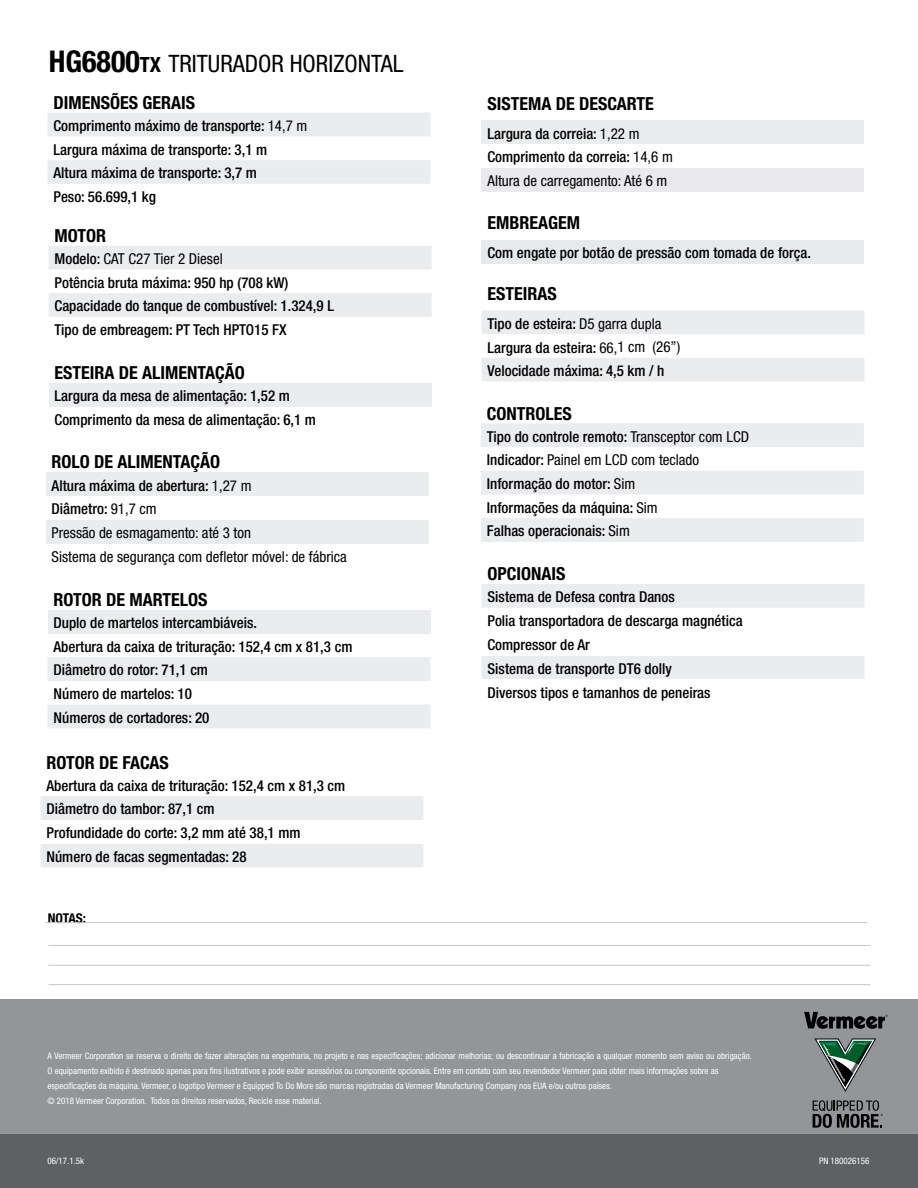
<style>
.page{position:relative;width:918px;height:1188px;background:#fff}
.page>*{position:absolute;margin:0;border:0;box-sizing:border-box;transform-origin:0 0}
.t1{font:condensed 24px "Helvetica Neue";color:#000}
.t2{font:700 condensed 18px "Helvetica Neue";color:#000}
.t3{font:500 condensed 15px/23.7px "Helvetica Neue";color:#000}
.t4{font:condensed 15px/23.7px "Helvetica Neue";color:#000}
.t5{font:700 condensed 13.5px "Helvetica Neue LT Std";letter-spacing:-.01em;color:#000}
.t6{font:condensed 9px/15px "Helvetica Neue LT Std";color:#fff}
.t7{font:condensed 9px "Helvetica Neue";color:#fff}
.s1{font-weight:700;font-size:30px}
.s2{font-weight:700;font-size:21px}
.s3{font-weight:400}
.s4{font-weight:500}
</style>
<div class="page">
<svg style="left:48px;top:113px;width:382px;height:71px"></svg>
<svg style="left:49px;top:246px;width:383px;height:71px"></svg>
<div style="left:482px;top:120px;width:382px;height:24px;background:#ebeced"></div>
<div style="left:482px;top:168px;width:382px;height:23px;background:#eaeaec"></div>
<svg style="left:482px;top:310px;width:382px;height:71px"></svg>
<div style="left:48px;top:610px;width:382px;height:23px;background:#eaeced"></div>
<svg style="left:48px;top:657px;width:382px;height:71px"></svg>
<div style="left:0;top:999px;width:918px;height:151px;background:#939598"></div>
<div style="left:0;top:1134px;width:918px;height:54px;background:#5f6062"></div>
<div style="left:49px;top:383px;width:383px;height:24px;background:#ebeced"></div>
<svg style="left:481px;top:423px;width:383px;height:119px;fill:#ebeced"></svg>
<svg style="left:482px;top:584px;width:382px;height:95px"></svg>
<div style="left:46px;top:472px;width:383px;height:24px;background:#ebeced"></div>
<div style="left:46px;top:520px;width:383px;height:23px;background:#eaeced"></div>
<svg style="left:40px;top:796px;width:383px;height:71px"></svg>
<div style="left:482px;top:240px;width:382px;height:23px;background:#e7e9ea"></div>
<svg style="left:804px;top:1012px;width:84px;height:17px"></svg>
<svg style="left:813px;top:1100px;width:70px;height:28px"></svg>
<svg style="left:814px;top:1038px;width:62px;height:54px"></svg>
<hr style="left:45px;top:922px;width:822px;height:1px;background:#c4c6c8">
<hr style="left:48px;top:945px;width:822px;height:1px;background:#c4c6c8">
<hr style="left:48px;top:965px;width:822px;height:1px;background:#c4c6c8">
<hr style="left:49px;top:984px;width:821px;height:1px;background:#c4c6c8">
<h1 class="t1" style="left:49px;top:50px;width:356px"><span class="s1">HG6800</span><span class="s2">TX</span> TRITURADOR HORIZONTAL</h1>
<p class="t2" style="left:54px;top:91px;width:143px">DIMENSÕES GERAIS</p>
<p class="t3" style="left:54px;top:114px;width:255px">Comprimento máximo de transporte: <span class="s3">14,7 m<br></span>Largura máxima de transporte: 3,1 m<br>Altura máxima de transporte: 3,7 m<br>Peso: 56.699,1 kg</p>
<p class="t2" style="left:55px;top:224px;width:53px">MOTOR</p>
<p class="t3" style="left:55px;top:247px;width:281px">Modelo: <span class="s3">CAT C27 Tier 2 Diesel<br></span>Potência bruta máxima: 950 hp (708 kW)<br>Capacidade do tanque de combustível: 1.324,9 L Tipo de embreagem: PT Tech HPTO15 FX</p>
<p class="t2" style="left:55px;top:362px;width:192px">ESTEIRA DE ALIMENTAÇÃO</p>
<p class="t3" style="left:55px;top:384px;width:263px">Largura da mesa de alimentação: 1,52 m<br>Comprimento da mesa de alimentação: 6,1 m</p>
<p class="t2" style="left:52px;top:451px;width:170px">ROLO DE ALIMENTAÇÃO</p>
<p class="t4" style="left:52px;top:473px;width:297px"><span class="s4">Altura máxima de abertura:</span> 1,27 m<br><span class="s4">Diâmetro:</span> 91,7 cm<br>Pressão de esmagamento: até 3 ton<br>Sistema de segurança com defletor móvel: de fábrica</p>
<p class="t2" style="left:54px;top:589px;width:155px">ROTOR DE MARTELOS</p>
<p class="t3" style="left:54px;top:611px;width:300px">Duplo de martelos intercambiáveis.<br>Abertura da caixa de trituração: 152,4 cm x 81,3 cm<br>Diâmetro do rotor: 71,1 cm<br>Número de martelos: 10<br>Números de cortadores: 20</p>
<p class="t2" style="left:46px;top:752px;width:124px">ROTOR DE FACAS</p>
<p class="t3" style="left:46px;top:773px;width:300px">Abertura da caixa de trituração: 152,4 cm x 81,3 cm Diâmetro do tambor: 87,1 cm<br>Profundidade do corte: 3,2 mm até 38,1 mm Número de facas segmentadas: 28</p>
<p class="t5" style="left:48px;top:910px;width:40px">NOTAS:</p>
<p class="t2" style="left:488px;top:93px;width:168px">SISTEMA DE DESCARTE</p>
<p class="t3" style="left:488px;top:121px;width:187px">Largura da correia: <span class="s3">1,22 m<br></span>Comprimento da correia: <span class="s3">14,6 m<br>Altura de carregamento: Até 6 m</span></p>
<p class="t2" style="left:488px;top:212px;width:94px">EMBREAGEM</p>
<p class="t3" style="left:488px;top:241px;width:325px">Com engate por botão de pressão com tomada de força.</p>
<p class="t2" style="left:488px;top:283px;width:71px">ESTEIRAS</p>
<p class="t3" style="left:488px;top:311px;width:194px">Tipo de esteira: <span class="s3">D5 garra dupla<br></span>Largura da esteira: <span class="s3">66,1 cm (26”)<br></span>Velocidade máxima: 4,5 km / h</p>
<p class="t2" style="left:487px;top:403px;width:86px">CONTROLES</p>
<p class="t3" style="left:487px;top:424px;width:264px">Tipo do controle remoto: <span class="s3">Transceptor com LCD<br></span>Indicador: <span class="s3">Painel em LCD com teclado<br></span>Informação do motor: <span class="s3">Sim<br></span>Informações da máquina: <span class="s3">Sim<br></span>Falhas operacionais: <span class="s3">Sim</span></p>
<p class="t2" style="left:488px;top:563px;width:79px">OPCIONAIS</p>
<p class="t3" style="left:488px;top:585px;width:257px">Sistema de Defesa contra Danos<br>Polia transportadora de descarga magnética<br>Compressor de Ar<br>Sistema de transporte DT6 dolly<br>Diversos tipos e tamanhos de peneiras</p>
<p class="t6" style="left:48px;top:1048px;width:706px">A Vermeer Corporation se reserva o direito de fazer alterações na engenharia, no projeto e nas especificações; adicionar melhorias; ou descontinuar a fabricação a qualquer momento sem aviso ou obrigação.<br>O equipamento exibido é destinado apenas para fins ilustrativos e pode exibir acessórios ou componente opcionais. Entre em contato com seu revendedor Vermeer para obter mais informações sobre as especificações da máquina. Vermeer, o logotipo Vermeer e Equipped To Do More são marcas registradas da Vermeer Manufacturing Company nos EUA e/ou outros países.<br>© 2018 Vermeer Corporation. Todos os direitos reservados, Recicle esse material.</p>
<p class="t7" style="left:48px;top:1156px;width:38px">06/17.1.5k</p>
<p class="t7" style="left:819px;top:1156px;width:52px">PN 180026156</p>
</div>
